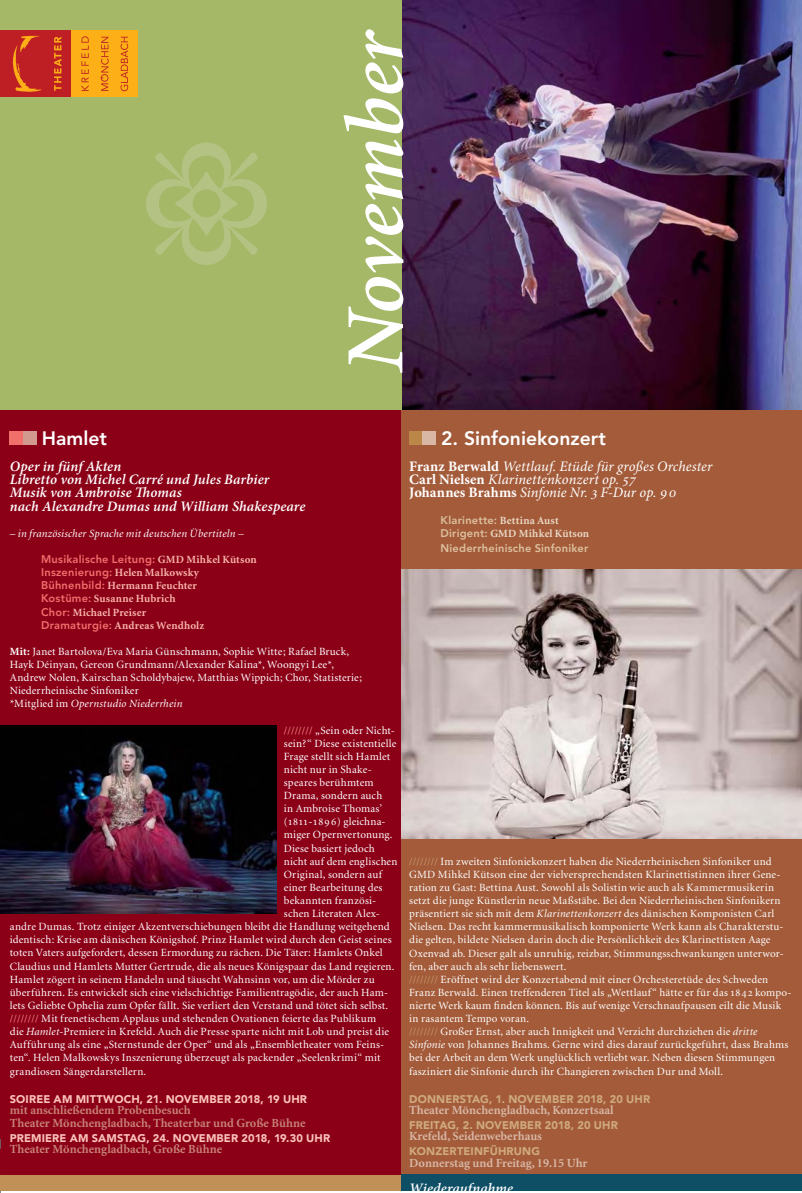
<style>
.page{position:relative;width:802px;height:1193px;background:#fff}
.page>*{position:absolute;margin:0;border:0;box-sizing:border-box;transform-origin:0 0}
.t1{font:italic 600 82.8px "Minion";color:#fff}
.t2{font:800 19.35px "Avenir LT Std";color:#fff}
.t3{font:italic 600 14.55px/13px "Minion Pro";letter-spacing:.005em;color:#fff}
.t4{font:italic 14.55px/13px "Minion Pro";color:#fff}
.t5{font:700 12.45px/13px "Minion";color:#c78277}
.t6{font:700 12.45px "Minion";color:#d8b7a5}
.t7{font:11.1px/13px "Minion";letter-spacing:.015em;color:#fff}
.t8{font:700 11.1px/13px "Minion";letter-spacing:.015em;color:#f9b5ab}
.t9{font:900 11.1px "Avenir LT Std";letter-spacing:.01em;color:#fac3b9}
.t10{font:900 11.1px "Avenir LT Std";letter-spacing:.01em;color:#cfaa7e}
.t11{font:800 11.1px "Avenir LT Std";letter-spacing:.02em;color:#ddc19f}
.t12{font:italic 11.1px "Minion";letter-spacing:.015em;color:#fff}
.t13{font:800 11.1px "Avenir LT Std";letter-spacing:.02em;color:#f2706c}
.t14{font:700 11.1px "Minion";letter-spacing:.015em;color:#ead9c5}
.s1{font-family:"Minion";font-weight:700;color:#f9b5ab}
.s2{font-family:"Avenir LT Std";font-weight:800;color:#f2706c}
.s3{font-weight:700}
.s4{font-style:italic}
.s5{color:#f58c83}
.s6{font-family:"Minion Exp"}
.s7{font-weight:700;font-style:normal}
.s8{font-family:"Minion";font-weight:700;color:#ead9c5}
.s9{font-family:"Avenir LT Std";font-weight:800;color:#ddc19f}
.s10{color:#c69a67}
</style>
<div class="page">
<img style="left:401px;top:0;width:400px;height:410px">
<div style="left:0;top:0;width:401px;height:410px;background:#a4b868"></div>
<div style="left:0;top:31px;width:71px;height:66px;background:#be1f24"></div>
<svg style="left:54px;top:37px;width:7px;height:54px"></svg>
<svg style="left:13px;top:35px;width:29px;height:57px"></svg>
<div style="left:71px;top:31px;width:67px;height:66px;background:#fcaf17"></div>
<svg style="left:100px;top:37px;width:9px;height:54px"></svg>
<svg style="left:120px;top:37px;width:8px;height:54px"></svg>
<svg style="left:81px;top:36px;width:8px;height:55px"></svg>
<div style="left:0;top:1174px;width:401px;height:16px;background:#c09057"></div>
<div style="left:0;top:410px;width:401px;height:764px;background:#8b0017"></div>
<div style="left:10px;top:432px;width:13px;height:13px;background:#f2706c"></div>
<div style="left:23px;top:432px;width:13px;height:13px;background:#d29a8e"></div>
<div style="left:401px;top:410px;width:400px;height:764px;background:#a35b3a"></div>
<div style="left:409px;top:432px;width:13px;height:13px;background:#ba8748"></div>
<div style="left:422px;top:432px;width:13px;height:13px;background:#d8b7a5"></div>
<div style="left:401px;top:1174px;width:400px;height:16px;background:#0e4f66"></div>
<img style="left:0;top:725px;width:276px;height:188px">
<img style="left:401px;top:569px;width:400px;height:269px">
<h1 class="t1" style="left:343px;top:372px;width:345px;rotate:-90deg">November</h1>
<h2 class="t2" style="left:42px;top:430px;width:67px">Hamlet</h2>
<h3 class="t3" style="left:10px;top:461px;width:297px">Oper in fünf Akten<br>Libretto von Michel Carré und Jules Barbier Musik von Ambroise Thomas<br>nach Alexandre Dumas und William Shakespeare</h3>
<p class="t12" style="left:10px;top:527px;width:235px">– in französischer Sprache mit deutschen Übertiteln –</p>
<p class="t13" style="left:41px;top:554px;width:217px">Musikalische Leitung: <span class="s1">GMD Mihkel Kütson</span></p>
<p class="t8" style="left:41px;top:567px;width:165px"><span class="s2">Inszenierung:</span> Helen Malkowsky<br><span class="s2">Bühnenbild:</span> Hermann Feuchter<br><span class="s2">Kostüme:</span> Susanne Hubrich<br><span class="s2">Chor:</span> Michael Preiser<br><span class="s2">Dramaturgie:</span> Andreas Wendholz</p>
<p class="t7" style="left:10px;top:645px;width:353px"><span class="s3">Mit:</span> Janet Bartolova/Eva Maria Günschmann, Sophie Witte; Rafael Bruck, Hayk Déinyan, Gereon Grundmann/Alexander Kalina*, Woongyi Lee*, Andrew Nolen, Kairschan Scholdybajew, Matthias Wippich; Chor, Statisterie; Niederrheinische Sinfoniker<br>*Mitglied im <span class="s4">Opernstudio Niederrhein</span></p>
<p class="t7" style="left:284px;top:723px;width:112px"><span class="s5">////////</span> „Sein oder Nicht-</p>
<p class="t7" style="left:284px;top:737px;width:114px">sein?“ Diese existentielle</p>
<p class="t7" style="left:284px;top:750px;width:108px">Frage stellt sich Hamlet</p>
<p class="t7" style="left:284px;top:763px;width:89px">nicht nur in Shake-</p>
<p class="t7" style="left:284px;top:776px;width:91px">speares berühmtem</p>
<p class="t7" style="left:284px;top:789px;width:100px">Drama, sondern auch</p>
<p class="t7" style="left:284px;top:802px;width:100px">in Ambroise Thomas’</p>
<p class="t7" style="left:284px;top:815px;width:103px">(<span class="s6">1811-1896</span>) gleichna-</p>
<p class="t7" style="left:284px;top:828px;width:110px">miger Opernvertonung.</p>
<p class="t7" style="left:284px;top:841px;width:92px">Diese basiert jedoch</p>
<p class="t7" style="left:284px;top:855px;width:115px">nicht auf dem englischen</p>
<p class="t7" style="left:284px;top:868px;width:100px">Original, sondern auf</p>
<p class="t7" style="left:284px;top:881px;width:100px">einer Bearbeitung des</p>
<p class="t7" style="left:284px;top:894px;width:94px">bekannten französi-</p>
<p class="t7" style="left:284px;top:907px;width:97px">schen Literaten Alex-</p>
<p class="t7" style="left:10px;top:920px;width:381px">andre Dumas. Trotz einiger Akzentverschiebungen bleibt die Handlung weitgehend</p>
<p class="t7" style="left:10px;top:933px;width:383px">identisch: Krise am dänischen Königshof. Prinz Hamlet wird durch den Geist seines</p>
<p class="t7" style="left:10px;top:946px;width:374px">toten Vaters aufgefordert, dessen Ermordung zu rächen. Die Täter: Hamlets Onkel</p>
<p class="t7" style="left:10px;top:959px;width:386px">Claudius und Hamlets Mutter Gertrude, die als neues Königspaar das Land regieren.</p>
<p class="t7" style="left:10px;top:972px;width:366px">Hamlet zögert in seinem Handeln und täuscht Wahnsinn vor, um die Mörder zu</p>
<p class="t7" style="left:10px;top:986px;width:379px">überführen. Es entwickelt sich eine vielschichtige Familientragödie, der auch Ham-</p>
<p class="t7" style="left:10px;top:999px;width:379px">lets Geliebte Ophelia zum Opfer fällt. Sie verliert den Verstand und tötet sich selbst.</p>
<p class="t7" style="left:10px;top:1012px;width:368px"><span class="s5">////////</span> Mit frenetischem Applaus und stehenden Ovationen feierte das Publikum</p>
<p class="t7" style="left:10px;top:1025px;width:380px">die <span class="s4">Hamlet</span>-Premiere in Krefeld. Auch die Presse sparte nicht mit Lob und preist die</p>
<p class="t7" style="left:10px;top:1038px;width:376px">Aufführung als eine „Sternstunde der Oper“ und als „Ensembletheater vom Feins-</p>
<p class="t7" style="left:10px;top:1051px;width:372px">ten“. Helen Malkowskys Inszenierung überzeugt als packender „Seelenkrimi“ mit</p>
<p class="t7" style="left:10px;top:1064px;width:138px">grandiosen Sängerdarstellern.</p>
<p class="t9" style="left:10px;top:1094px;width:298px">SOIREE AM MITTWOCH, 21. NOVEMBER 2018, 19 UHR</p>
<p class="t5" style="left:10px;top:1104px;width:297px">mit anschließendem Probenbesuch<br>Theater Mönchengladbach, Theaterbar und Große Bühne</p>
<p class="t9" style="left:10px;top:1133px;width:322px">PREMIERE AM SAMSTAG, 24. NOVEMBER 2018, 19.30 UHR</p>
<p class="t5" style="left:10px;top:1143px;width:214px">Theater Mönchengladbach, Große Bühne</p>
<h2 class="t2" style="left:441px;top:430px;width:166px">2. Sinfoniekonzert</h2>
<h3 class="t4" style="left:409px;top:461px;width:305px"><span class="s7">Franz Berwald</span> Wettlauf. Etüde für großes Orchester<br><span class="s7">Carl Nielsen</span> Klarinettenkonzert op. <span class="s6">57<br></span><span class="s7">Johannes Brahms</span> Sinfonie Nr. <span class="s6">3</span> F-Dur op. <span class="s6">90</span></h3>
<p class="t11" style="left:440px;top:515px;width:120px">Klarinette: <span class="s8">Bettina Aust</span></p>
<p class="t14" style="left:440px;top:529px;width:150px"><span class="s9">Dirigent:</span> GMD Mihkel Kütson</p>
<p class="t11" style="left:440px;top:543px;width:149px">Niederrheinische Sinfoniker</p>
<p class="t7" style="left:409px;top:855px;width:383px"><span class="s10">////////</span> Im zweiten Sinfoniekonzert haben die Niederrheinischen Sinfoniker und GMD Mihkel Kütson eine der vielversprechendsten Klarinettistinnen ihrer Gene&shy;ration zu Gast: Bettina Aust. Sowohl als Solistin wie auch als Kammermusikerin setzt die junge Künstlerin neue Maßstäbe. Bei den Niederrheinischen Sinfonikern präsentiert sie sich mit dem <span class="s4">Klarinettenkonzert</span> des dänischen Komponisten Carl Nielsen. Das recht kammermusikalisch komponierte Werk kann als Charakterstu&shy;die gelten, bildete Nielsen darin doch die Persönlichkeit des Klarinettisten Aage Oxenvad ab. Dieser galt als unruhig, reizbar, Stimmungsschwankungen unterwor&shy;fen, aber auch als sehr liebenswert.<br><span class="s10">////////</span> Eröffnet wird der Konzertabend mit einer Orchesteretüde des Schweden Franz Berwald. Einen treffenderen Titel als „Wettlauf“ hätte er für das <span class="s6">1842</span> kompo&shy;nierte Werk kaum finden können. Bis auf wenige Verschnaufpausen eilt die Musik in rasantem Tempo voran.<br><span class="s10">////////</span> Großer Ernst, aber auch Innigkeit und Verzicht durchziehen die <span class="s4">dritte Sinfonie</span> von Johannes Brahms. Gerne wird dies darauf zurückgeführt, dass Brahms bei der Arbeit an dem Werk unglücklich verliebt war. Neben diesen Stimmungen fasziniert die Sinfonie durch ihr Changieren zwischen Dur und Moll.</p>
<p class="t10" style="left:409px;top:1094px;width:242px">DONNERSTAG, 1. NOVEMBER 2018, 20 UHR</p>
<p class="t6" style="left:409px;top:1105px;width:206px">Theater Mönchengladbach, Konzertsaal</p>
<p class="t10" style="left:409px;top:1120px;width:210px">FREITAG, 2. NOVEMBER 2018, 20 UHR</p>
<p class="t6" style="left:409px;top:1131px;width:134px">Krefeld, Seidenweberhaus</p>
<p class="t10" style="left:409px;top:1146px;width:132px">KONZERTEINFÜHRUNG</p>
<p class="t6" style="left:409px;top:1157px;width:180px">Donnerstag und Freitag, 19.15 Uhr</p>
<h3 class="t3" style="left:409px;top:1182px;width:105px">Wiederaufnahme</h3>
</div>
